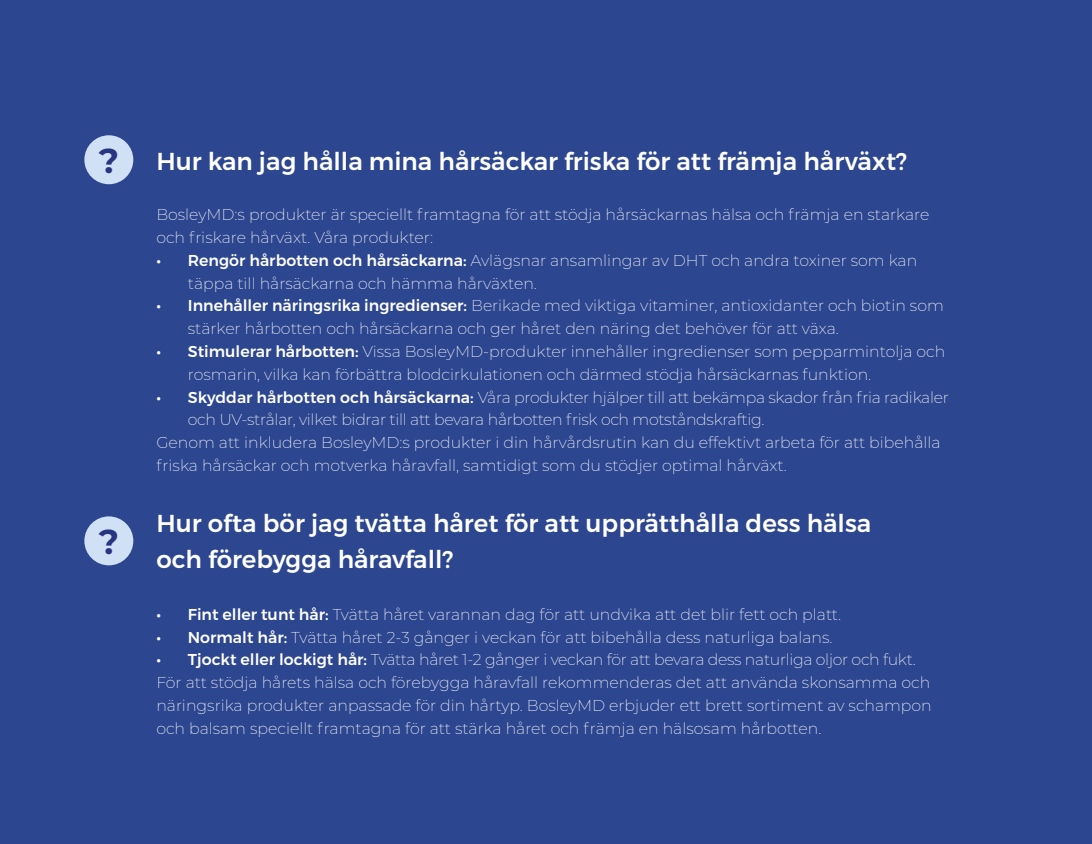
<style>
.page{position:relative;width:1092px;height:844px;background:#fff}
.page>*{position:absolute;margin:0;border:0;box-sizing:border-box;transform-origin:0 0}
.t1{font:100 34.48px "Montserrat";color:#283583}
.t2{font:500 24.5px/35.9px "Montserrat";color:#fff}
.t3{font:200 15.75px/22.8px "Montserrat";color:#fff}
.t4{font:200 15.75px "Montserrat";letter-spacing:-.02em;color:#fff}
.s1{font-weight:500}
</style>
<div class="page">
<div style="left:0;top:0;width:1091px;height:843px;background:#2d4690"></div>
<div style="left:84px;top:135px;width:49px;height:49px;background:#d1e1f5;border-radius:50%"></div>
<div style="left:84px;top:516px;width:49px;height:49px;background:#d1e1f5;border-radius:50%"></div>
<h1 class="t1" style="left:99px;top:138px;width:22px">?</h1>
<h1 class="t1" style="left:99px;top:519px;width:22px">?</h1>
<h2 class="t2" style="left:156px;top:143px;width:752px">Hur kan jag hålla mina hårsäckar friska för att främja hårväxt?</h2>
<p class="t3" style="left:156px;top:203px;width:774px">BosleyMD:s produkter är speciellt framtagna för att stödja hårsäckarnas hälsa och främja en starkare och friskare hårväxt. Våra produkter:</p>
<p class="t3" style="left:188px;top:248px;width:730px;text-indent:-32px"><span class="s1">• Rengör hårbotten och hårsäckarna:</span> Avlägsnar ansamlingar av DHT och andra toxiner som kan täppa till hårsäckarna och hämma hårväxten.</p>
<p class="t3" style="left:188px;top:294px;width:757px;text-indent:-32px"><span class="s1">• Innehåller näringsrika ingredienser:</span> Berikade med viktiga vitaminer, antioxidanter och biotin som stärker hårbotten och hårsäckarna och ger håret den näring det behöver för att växa.</p>
<p class="t3" style="left:188px;top:339px;width:758px;text-indent:-32px"><span class="s1">• Stimulerar hårbotten:</span> Vissa BosleyMD-produkter innehåller ingredienser som pepparmintolja och rosmarin, vilka kan förbättra blodcirkulationen och därmed stödja hårsäckarnas funktion.</p>
<p class="t4" style="left:156px;top:386px;width:794px"><span class="s1">• Skyddar hårbotten och hårsäckarna:</span> Våra produkter hjälper till att bekämpa skador från fria radikaler</p>
<p class="t4" style="left:188px;top:409px;width:578px">och UV-strålar, vilket bidrar till att bevara hårbotten frisk och motståndskraftig.</p>
<p class="t3" style="left:156px;top:430px;width:785px">Genom att inkludera BosleyMD:s produkter i din hårvårdsrutin kan du effektivt arbeta för att bibehålla</p>
<p class="t3" style="left:156px;top:453px;width:632px">friska hårsäckar och motverka håravfall, samtidigt som du stödjer optimal hårväxt.</p>
<h2 class="t2" style="left:156px;top:505px;width:716px">Hur ofta bör jag tvätta håret för att upprätthålla dess hälsa och förebygga håravfall?</h2>
<p class="t3" style="left:156px;top:602px;width:686px"><span class="s1">• Fint eller tunt hår:</span> Tvätta håret varannan dag för att undvika att det blir fett och platt.</p>
<p class="t3" style="left:156px;top:625px;width:677px"><span class="s1">• Normalt hår:</span> Tvätta håret 2-3 gånger i veckan för att bibehålla dess naturliga balans.</p>
<p class="t3" style="left:156px;top:647px;width:777px"><span class="s1">• Tjockt eller lockigt hår:</span> Tvätta håret 1-2 gånger i veckan för att bevara dess naturliga oljor och fukt.<br>För att stödja hårets hälsa och förebygga håravfall rekommenderas det att använda skonsamma och näringsrika produkter anpassade för din hårtyp. BosleyMD erbjuder ett brett sortiment av schampon och balsam speciellt framtagna för att stärka håret och främja en hälsosam hårbotten.</p>
</div>
